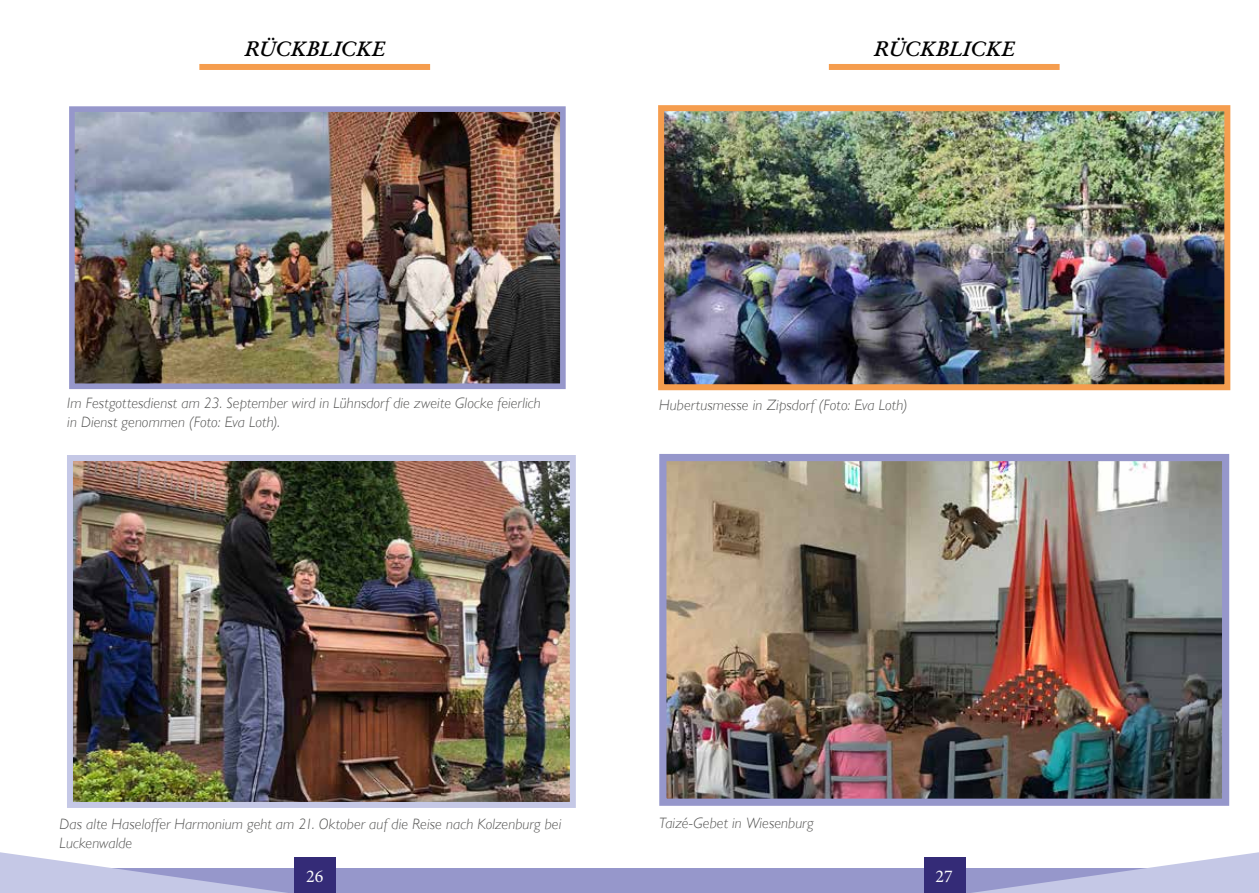
<style>
.page{position:relative;width:1259px;height:893px;background:#fff}
.page>*{position:absolute;margin:0;border:0;box-sizing:border-box;transform-origin:0 0}
.t1{font:21px "Garamond Kursiv Halbfett";letter-spacing:-.005em;color:#000}
.t2{font:18px "Minion Pro";color:#fbfbfb}
.t3{font:italic 300 15px/19.5px "Gill Sans";letter-spacing:.01em;color:#525251}
</style>
<div class="page">
<div style="left:617px;top:868px;width:642px;height:25px;background:#9697cb"></div>
<div style="left:924px;top:857px;width:41px;height:36px;background:#342b77"></div>
<svg style="left:965px;top:852px;width:294px;height:41px"></svg>
<div style="left:0;top:868px;width:642px;height:25px;background:#9697cb"></div>
<div style="left:294px;top:857px;width:42px;height:36px;background:#342b77"></div>
<svg style="left:0;top:852px;width:287px;height:41px"></svg>
<div style="left:199px;top:64px;width:231px;height:6px;background:#f59d4e"></div>
<img style="left:76px;top:113px;width:483px;height:269px">
<div style="left:69px;top:106px;width:497px;height:283px;border:6px solid #9697cb"></div>
<img style="left:74px;top:462px;width:495px;height:339px">
<div style="left:67px;top:455px;width:509px;height:353px;border:6px solid #c5c8e6"></div>
<div style="left:829px;top:64px;width:230px;height:6px;background:#f59d4e"></div>
<img style="left:665px;top:112px;width:558px;height:271px">
<div style="left:658px;top:105px;width:572px;height:285px;border:6px solid #f59d4e"></div>
<img style="left:667px;top:462px;width:554px;height:336px">
<div style="left:659px;top:454px;width:570px;height:352px;border:7px solid #9697cb"></div>
<h1 class="t1" style="left:244px;top:36px;width:142px">RÜCKBLICKE</h1>
<h1 class="t1" style="left:874px;top:36px;width:142px">RÜCKBLICKE</h1>
<p class="t3" style="left:67px;top:393px;width:475px">Im Festgottesdienst am 23. September wird in Lühnsdorf die zweite Glocke feierlich in Dienst genommen (Foto: Eva Loth).</p>
<p class="t3" style="left:659px;top:395px;width:250px">Hubertusmesse in Zipsdorf (Foto: Eva Loth)</p>
<p class="t3" style="left:60px;top:814px;width:503px">Das alte Haseloffer Harmonium geht am 21. Oktober auf die Reise nach Kolzenburg bei<br>Luckenwalde</p>
<p class="t3" style="left:659px;top:813px;width:156px">Taizé-Gebet in Wiesenburg</p>
<p class="t2" style="left:306px;top:864px;width:19px">26</p>
<p class="t2" style="left:935px;top:864px;width:19px">27</p>
</div>
